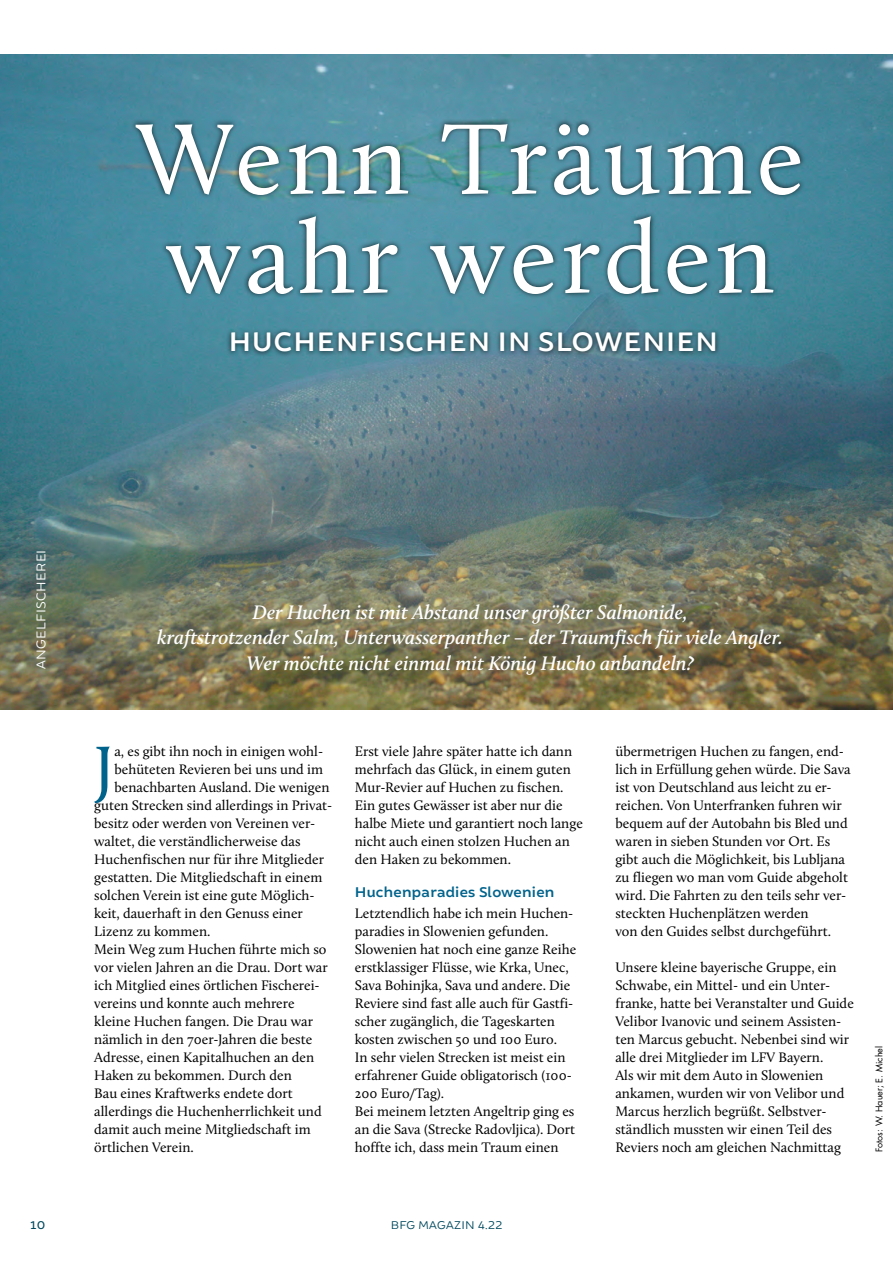
<style>
.page{position:relative;width:893px;height:1263px;background:#fff}
.page>*{position:absolute;margin:0;border:0;box-sizing:border-box;transform-origin:0 0}
.Titel_26_26__Blau{font:103.5px/99px "Calluna";letter-spacing:.04em;color:#fff}
.Fließtext_Call_reg{font:67.95px "Calluna";color:#00638c}
.Titel_26_26__Blau-2{font:600 28.5px "Brocha";letter-spacing:.04em;color:#fff}
._02a_Motto_Call_Sem{font:italic 600 20.25px/25.5px "Calluna";color:#fff;text-align:center}
.ZwiTi_Bro_semi_bo{font:600 15px "Brocha";letter-spacing:.02em;color:#00638c}
.Fließtext_Call_reg-2{font:14.25px/18px "Calluna";color:#000}
.t1{font:13.5px "Brocha";letter-spacing:.03em;color:#fff}
.t2{font:12px "Brocha";letter-spacing:.03em;color:#00485d}
.t3{font:12px "Brocha";color:#00485d}
.Fotocredit{font:9px "Futura Std";color:#000}
</style>
<div class="page">
<img style="left:0;top:54px;width:893px;height:655px">
<div style="left:130px;top:119px;width:676px;height:238px;background:#000;opacity:.75"></div>
<p class="Titel_26_26__Blau" style="left:136px;top:109px;width:669px">Wenn Träume wahr werden</p>
<p class="Titel_26_26__Blau-2" style="left:229px;top:325px;width:491px">HUCHENFISCHEN IN SLOWENIEN</p>
<p class="t1" style="left:33px;top:669px;width:121px;rotate:-90deg">ANGELFISCHEREI</p>
<p class="_02a_Motto_Call_Sem" style="left:157px;top:599px;width:627px">Der Huchen ist mit Abstand unser größter Salmonide,<br>kraftstrotzender Salm, Unterwasserpanther – der Traumfisch für viele Angler.</p>
<p class="_02a_Motto_Call_Sem" style="left:247px;top:650px;width:449px">Wer möchte nicht einmal mit König Hucho anbandeln?</p>
<p class="Fließtext_Call_reg" style="left:94px;top:728px;width:22px">J</p>
<p class="Fließtext_Call_reg-2" style="left:114px;top:742px;width:210px">a, es gibt ihn noch in einigen wohl-</p>
<p class="Fließtext_Call_reg-2" style="left:114px;top:760px;width:210px">behüteten Revieren bei uns und im</p>
<p class="Fließtext_Call_reg-2" style="left:114px;top:778px;width:217px">benachbarten Ausland. Die wenigen</p>
<p class="Fließtext_Call_reg-2" style="left:94px;top:796px;width:240px">guten Strecken sind allerdings in Privat-</p>
<p class="Fließtext_Call_reg-2" style="left:94px;top:814px;width:222px">besitz oder werden von Vereinen ver-</p>
<p class="Fließtext_Call_reg-2" style="left:94px;top:832px;width:208px">waltet, die verständlicherweise das</p>
<p class="Fließtext_Call_reg-2" style="left:94px;top:850px;width:231px">Huchenfischen nur für ihre Mitglieder</p>
<p class="Fließtext_Call_reg-2" style="left:94px;top:868px;width:230px">gestatten. Die Mitgliedschaft in einem</p>
<p class="Fließtext_Call_reg-2" style="left:94px;top:886px;width:222px">solchen Verein ist eine gute Möglich-</p>
<p class="Fließtext_Call_reg-2" style="left:94px;top:904px;width:210px">keit, dauerhaft in den Genuss einer</p>
<p class="Fließtext_Call_reg-2" style="left:94px;top:922px;width:118px">Lizenz zu kommen.</p>
<p class="Fließtext_Call_reg-2" style="left:94px;top:940px;width:235px">Mein Weg zum Huchen führte mich so vor vielen Jahren an die Drau. Dort war ich Mitglied eines örtlichen Fischerei&shy;vereins und konnte auch mehrere kleine Huchen fangen. Die Drau war nämlich in den 70er-Jahren die beste Adresse, einen Kapitalhuchen an den Haken zu bekommen. Durch den<br>Bau eines Kraftwerks endete dort allerdings die Huchenherrlichkeit und damit auch meine Mitgliedschaft im örtlichen Verein.</p>
<p class="Fließtext_Call_reg-2" style="left:355px;top:742px;width:230px">Erst viele Jahre später hatte ich dann mehrfach das Glück, in einem guten Mur-Revier auf Huchen zu fischen.<br>Ein gutes Gewässer ist aber nur die halbe Miete und garantiert noch lange nicht auch einen stolzen Huchen an den Haken zu bekommen.</p>
<p class="ZwiTi_Bro_semi_bo" style="left:355px;top:883px;width:201px">Huchenparadies Slowenien</p>
<p class="Fließtext_Call_reg-2" style="left:355px;top:904px;width:223px">Letztendlich habe ich mein Huchen&shy;paradies in Slowenien gefunden.<br>Slowenien hat noch eine ganze Reihe erstklassiger Flüsse, wie Krka, Unec, Sava Bohinjka, Sava und andere. Die Reviere sind fast alle auch für Gastfi&shy;scher zugänglich, die Tageskarten kosten zwischen 50 und 100 Euro.<br>In sehr vielen Strecken ist meist ein erfahrener Guide obligatorisch (100- 200 Euro/Tag).</p>
<p class="Fließtext_Call_reg-2" style="left:355px;top:1102px;width:222px;text-align:justify">Bei meinem letzten Angeltrip ging es an die Sava (Strecke Radovljica). Dort hoffte ich, dass mein Traum einen</p>
<p class="t3" style="left:30px;top:1218px;width:17px">10</p>
<p class="t2" style="left:391px;top:1218px;width:113px">BFG MAGAZIN 4.22</p>
<p class="Fließtext_Call_reg-2" style="left:615px;top:742px;width:237px">übermetrigen Huchen zu fangen, end&shy;lich in Erfüllung gehen würde. Die Sava ist von Deutschland aus leicht zu er&shy;reichen. Von Unterfranken fuhren wir bequem auf der Autobahn bis Bled und waren in sieben Stunden vor Ort. Es gibt auch die Möglichkeit, bis Lubljana zu fliegen wo man vom Guide abgeholt wird. Die Fahrten zu den teils sehr ver&shy;steckten Huchenplätzen werden<br>von den Guides selbst durchgeführt.</p>
<p class="Fließtext_Call_reg-2" style="left:615px;top:958px;width:240px">Unsere kleine bayerische Gruppe, ein Schwabe, ein Mittel- und ein Unter&shy;franke, hatte bei Veranstalter und Guide Velibor Ivanovic und seinem Assisten&shy;ten Marcus gebucht. Nebenbei sind wir alle drei Mitglieder im LFV Bayern.<br>Als wir mit dem Auto in Slowenien ankamen, wurden wir von Velibor und Marcus herzlich begrüßt. Selbstver&shy;ständlich mussten wir einen Teil des Reviers noch am gleichen Nachmittag</p>
<p class="Fotocredit" style="left:873px;top:1152px;width:108px;rotate:-90deg">Fotos: W. Hauer; E. Michel</p>
</div>
